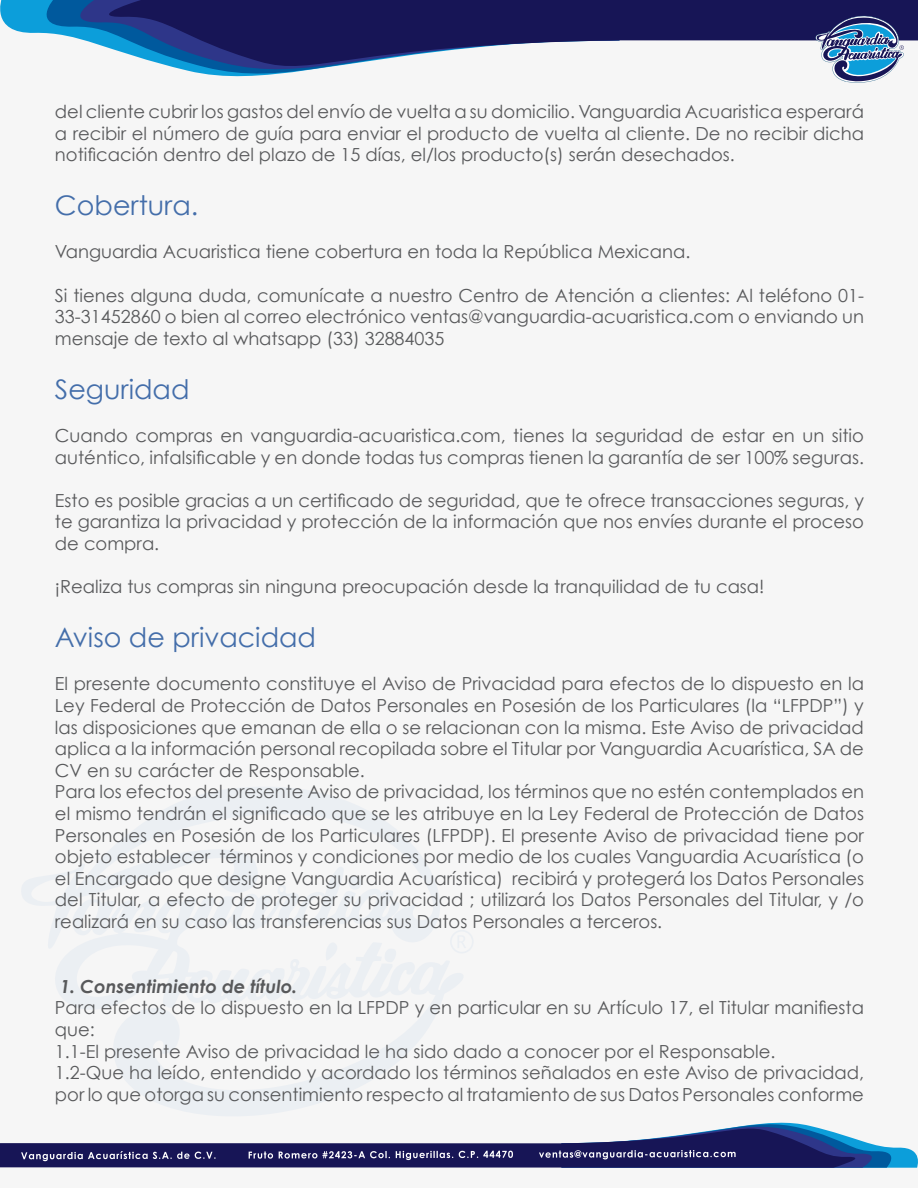
<style>
.page{position:relative;width:918px;height:1188px;background:#f6f6f6}
.page>*{position:absolute;margin:0;border:0;box-sizing:border-box;transform-origin:0 0}
.t1{font:27px "Century Gothic";color:#446eaa}
.t2{font:18px/21.6px "Century Gothic";color:#58595b;text-align:justify}
.t3{font:italic 700 18px "Century Gothic";color:#58595b}
</style>
<div class="page">
<svg style="left:0;top:0;width:28px;height:33px"></svg>
<svg style="left:28px;top:0;width:29px;height:35px"></svg>
<svg style="left:57px;top:0;width:22px;height:39px"></svg>
<svg style="left:79px;top:0;width:736px;height:77px;fill:#171556"></svg>
<svg style="left:815px;top:0;width:103px;height:83px"></svg>
<svg style="left:22px;top:787px;width:406px;height:118px"></svg>
<svg style="left:39px;top:867px;width:424px;height:249px"></svg>
<svg style="left:450px;top:930px;width:23px;height:23px"></svg>
<svg style="left:0;top:1122px;width:918px;height:46px"></svg>
<p class="t2" style="left:55px;top:100px;width:811px">del cliente cubrir los gastos del envío de vuelta a su domicilio. Vanguardia Acuaristica esperará a recibir el número de guía para enviar el producto de vuelta al cliente. De no recibir dicha notificación dentro del plazo de 15 días, el/los producto(s) serán desechados.</p>
<h1 class="t1" style="left:55px;top:189px;width:145px">Cobertura.</h1>
<p class="t2" style="left:55px;top:241px;width:637px">Vanguardia Acuaristica tiene cobertura en toda la República Mexicana.</p>
<p class="t2" style="left:55px;top:284px;width:811px">Si tienes alguna duda, comunícate a nuestro Centro de Atención a clientes: Al teléfono 01- 33-31452860 o bien al correo electrónico ventas@vanguardia-acuaristica.com o enviando un mensaje de texto al whatsapp (33) 32884035</p>
<h1 class="t1" style="left:55px;top:372px;width:136px">Seguridad</h1>
<p class="t2" style="left:55px;top:424px;width:811px">Cuando compras en vanguardia-acuaristica.com, tienes la seguridad de estar en un sitio auténtico, infalsificable y en donde todas tus compras tienen la garantía de ser 100% seguras.</p>
<p class="t2" style="left:55px;top:489px;width:811px">Esto es posible gracias a un certificado de seguridad, que te ofrece transacciones seguras, y te garantiza la privacidad y protección de la información que nos envíes durante el proceso de compra.</p>
<p class="t2" style="left:55px;top:576px;width:711px">¡Realiza tus compras sin ninguna preocupación desde la tranquilidad de tu casa!</p>
<h1 class="t1" style="left:55px;top:621px;width:263px">Aviso de privacidad</h1>
<p class="t2" style="left:55px;top:673px;width:811px;text-align:left">El presente documento constituye el Aviso de Privacidad para efectos de lo dispuesto en la Ley Federal de Protección de Datos Personales en Posesión de los Particulares (la “LFPDP”) y las disposiciones que emanan de ella o se relacionan con la misma. Este Aviso de privacidad aplica a la información personal recopilada sobre el Titular por Vanguardia Acuarística, SA de CV en su carácter de Responsable.<br>Para los efectos del presente Aviso de privacidad, los términos que no estén contemplados en el mismo tendrán el significado que se les atribuye en la Ley Federal de Protección de Datos Personales en Posesión de los Particulares (LFPDP). El presente Aviso de privacidad tiene por objeto establecer términos y condiciones por medio de los cuales Vanguardia Acuarística (o el Encargado que designe Vanguardia Acuarística) recibirá y protegerá los Datos Personales del Titular, a efecto de proteger su privacidad ; utilizará los Datos Personales del Titular, y /o realizará en su caso las transferencias sus Datos Personales a terceros.</p>
<p class="t3" style="left:60px;top:975px;width:239px">1. Consentimiento de título.</p>
<p class="t2" style="left:55px;top:997px;width:811px;text-align:left">Para efectos de lo dispuesto en la LFPDP y en particular en su Artículo 17, el Titular manifiesta que:<br>1.1-El presente Aviso de privacidad le ha sido dado a conocer por el Responsable.<br>1.2-Que ha leído, entendido y acordado los términos señalados en este Aviso de privacidad, por lo que otorga su consentimiento respecto al tratamiento de sus Datos Personales conforme</p>
</div>
